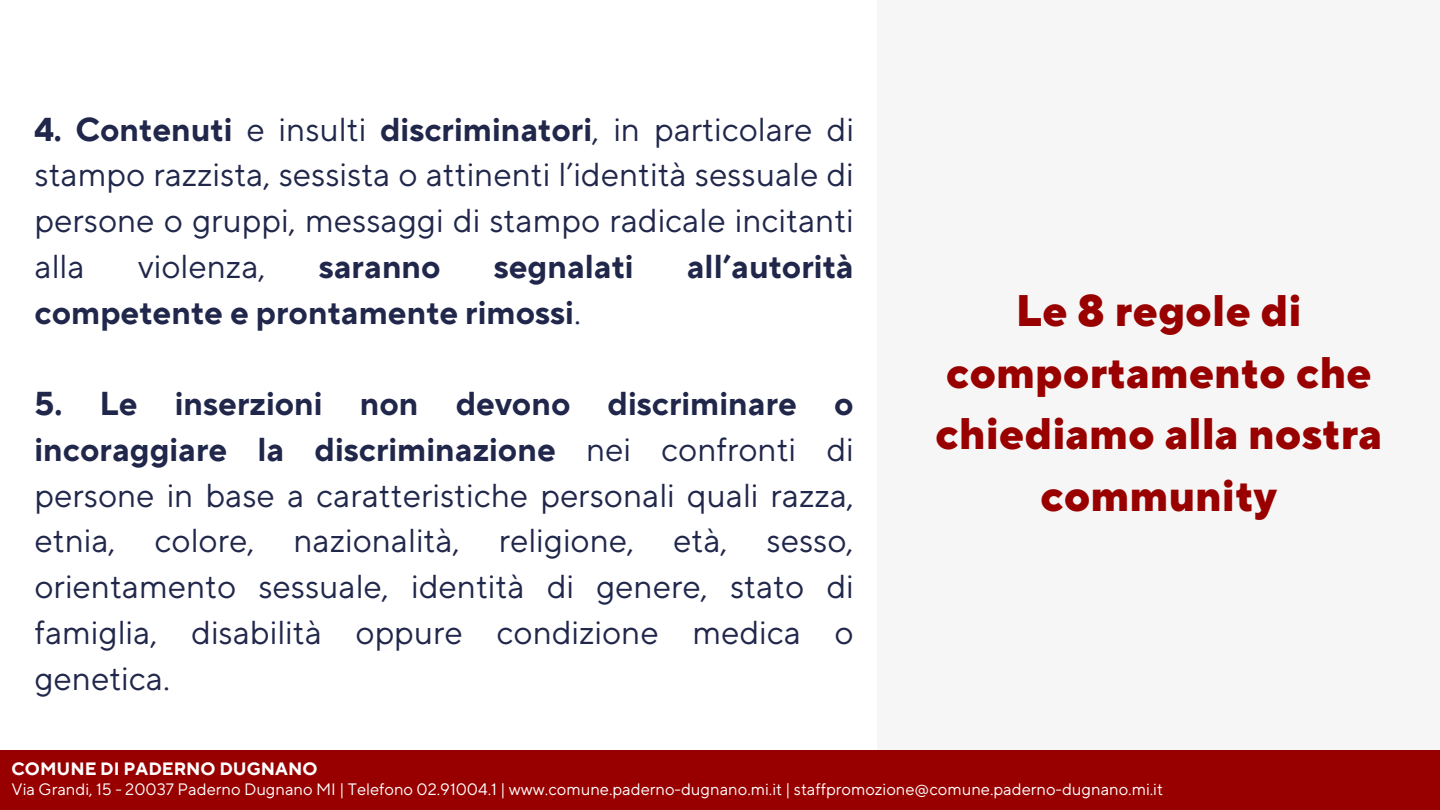
<style>
.page{position:relative;width:1440px;height:810px;background:#fff}
.page>*{position:absolute;margin:0;border:0;box-sizing:border-box;transform-origin:0 0}
.t1{font:800 44px/61.5px "TT Norms Pro";color:#900;text-align:center}
.t2{font:33px/45.8px "TT Norms Pro";color:#20274b;text-align:justify}
.t3{font:700 33px "TT Norms Pro";color:#20274b}
.t4{font:700 17.8px "TT Norms Pro";color:#fff}
.t5{font:16.5px "TT Norms Pro";color:#fff}
.s1{font-weight:700}
.s2{font-weight:400}
</style>
<div class="page">
<div style="left:878px;top:0;width:562px;height:750px;background:#f6f6f6"></div>
<div style="left:0;top:750px;width:1440px;height:60px;background:#980000"></div>
<p class="t2" style="left:35px;top:107px;width:821px"><span class="s1">4. Contenuti</span> e insulti <span class="s1">discriminatori</span>, in particolare di stampo razzista, sessista o attinenti l’identità sessuale di persone o gruppi, messaggi di stampo radicale incitanti alla</p>
<p class="t2" style="left:138px;top:245px;width:130px">violenza,</p>
<p class="t3" style="left:319px;top:247px;width:123px">saranno</p>
<p class="t3" style="left:494px;top:247px;width:141px">segnalati</p>
<p class="t3" style="left:687px;top:247px;width:168px">all’autorità</p>
<p class="t3" style="left:35px;top:292px;width:548px">competente e prontamente rimossi<span class="s2">.</span></p>
<p class="t2" style="left:35px;top:382px;width:821px"><span class="s1">5. Le inserzioni non devono discriminare o incoraggiare la discriminazione</span> nei confronti di persone in base a caratteristiche personali quali razza, etnia, colore, nazionalità, religione, età, sesso, orientamento sessuale, identità di genere, stato di famiglia, disabilità oppure condizione medica o genetica.</p>
<p class="t1" style="left:935px;top:282px;width:448px">Le 8 regole di comportamento che chiediamo alla nostra community</p>
<p class="t4" style="left:12px;top:758px;width:307px">COMUNE DI PADERNO DUGNANO</p>
<p class="t5" style="left:12px;top:780px;width:1153px">Via Grandi, 15 - 20037 Paderno Dugnano MI | Telefono 02.91004.1 | www.comune.paderno-dugnano.mi.it | staffpromozione@comune.paderno-dugnano.mi.it</p>
</div>
